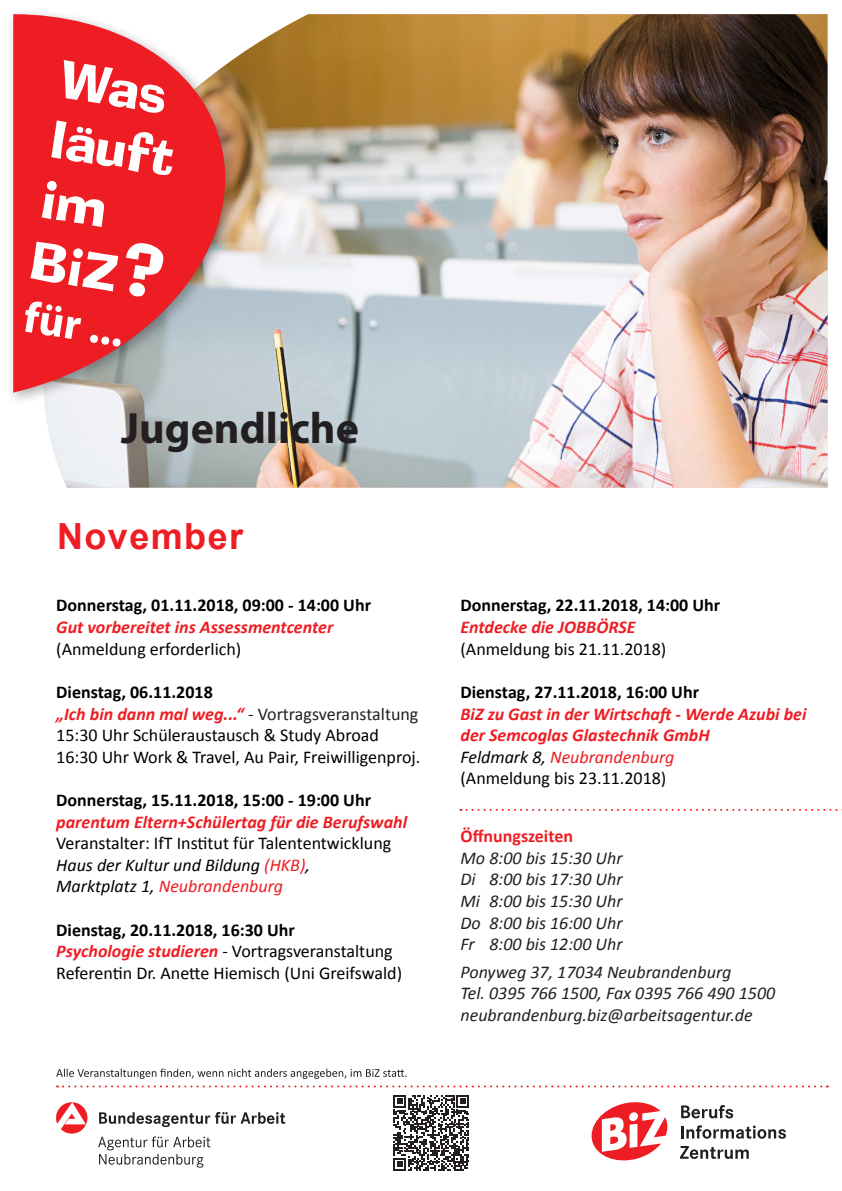
<style>
.page{position:relative;width:842px;height:1191px;background:#fff}
.page>*{position:absolute;margin:0;border:0;box-sizing:border-box;transform-origin:0 0}
.t1{font:700 44px "Myriad Pro";color:#231f20}
.t2{font:700 44px "Myriad Pro";color:#fff}
.t3{font:700 36px "Arial";letter-spacing:.04em;color:#ee1d23}
.t4{font:18px/21.6px "Calibri";color:#000}
.t5{font:italic 18px "Calibri";color:#231f20}
.t6{font:700 18px "Calibri";color:#000}
.t7{font:italic 700 18px/21.6px "Calibri";color:#ee1d23}
.t8{font:18px "Calibri";color:#231f20}
.t9{font:italic 18px "Calibri";color:#ee1d23}
.t10{font:700 18px "Calibri";color:#ee1d23}
.s1{font-weight:700;font-style:italic;color:#ee1d23}
.s2{font-style:italic}
.s3{font-style:italic;color:#ee1d23}
.s4{color:#000}
</style>
<div class="page">
<svg style="left:591px;top:1102px;width:77px;height:59px"></svg>
<svg style="left:680px;top:1146px;width:69px;height:13px"></svg>
<svg style="left:681px;top:1125px;width:105px;height:13px"></svg>
<svg style="left:681px;top:1105px;width:52px;height:13px"></svg>
<svg style="left:99px;top:1112px;width:186px;height:15px"></svg>
<svg style="left:98px;top:1136px;width:112px;height:31px"></svg>
<svg style="left:56px;top:1102px;width:31px;height:31px"></svg>
<svg style="left:393px;top:1095px;width:76px;height:75px"></svg>
<svg style="left:57px;top:1085px;width:771px;height:2px"></svg>
<svg style="left:56px;top:1068px;width:351px;height:11px"></svg>
<svg style="left:460px;top:809px;width:382px;height:2px"></svg>
<img style="left:45px;top:14px;width:783px;height:473px">
<div style="left:6px;top:7px;width:234px;height:400px;background:#231f20;opacity:.36"></div>
<svg style="left:13px;top:14px;width:234px;height:378px;background:#de6363"></svg>
<svg style="left:30px;top:242px;width:134px;height:55px"></svg>
<svg style="left:42px;top:181px;width:62px;height:46px"></svg>
<svg style="left:51px;top:120px;width:122px;height:55px"></svg>
<svg style="left:64px;top:60px;width:100px;height:53px"></svg>
<p class="t2" style="left:29px;top:288px;width:102px;rotate:9deg">für ...</p>
<p class="t1" style="left:121px;top:400px;width:239px">Jugendliche</p>
<p class="t3" style="left:57px;top:513px;width:188px">November</p>
<p class="t6" style="left:56px;top:594px;width:316px">Donnerstag, 01.11.2018, 09:00 - 14:00 Uhr</p>
<p class="t7" style="left:56px;top:616px;width:279px">Gut vorbereitet ins Assessmentcenter</p>
<p class="t4" style="left:56px;top:638px;width:187px">(Anmeldung erforderlich)</p>
<p class="t6" style="left:56px;top:680px;width:158px">Dienstag, 06.11.2018</p>
<p class="t8" style="left:56px;top:702px;width:364px"><span class="s1">„Ich bin dann mal weg...“</span> - Vortragsveranstaltung</p>
<p class="t4" style="left:56px;top:724px;width:324px">15:30 Uhr Schüleraustausch &amp; Study Abroad</p>
<p class="t4" style="left:56px;top:746px;width:366px">16:30 Uhr Work &amp; Travel, Au Pair, Freiwilligenproj.</p>
<p class="t6" style="left:56px;top:788px;width:316px">Donnerstag, 15.11.2018, 15:00 - 19:00 Uhr</p>
<p class="t4" style="left:56px;top:811px;width:352px"><span class="s1">parentum Eltern+Schülertag für die Berufswahl </span>Veranstalter: IfT Institut für Talententwicklung <span class="s2">Haus der Kultur und Bildung</span> <span class="s3">(HKB)</span><span class="s2">,<br>Marktplatz 1,</span> <span class="s3">Neubrandenburg</span></p>
<p class="t6" style="left:56px;top:918px;width:240px">Dienstag, 20.11.2018, 16:30 Uhr</p>
<p class="t4" style="left:56px;top:940px;width:338px"><span class="s1">Psychologie studieren</span> - Vortragsveranstaltung</p>
<p class="t4" style="left:56px;top:962px;width:347px">Referentin Dr. Anette Hiemisch (Uni Greifswald)</p>
<p class="t6" style="left:460px;top:594px;width:261px">Donnerstag, 22.11.2018, 14:00 Uhr</p>
<p class="t7" style="left:460px;top:616px;width:176px">Entdecke die JOBBÖRSE</p>
<p class="t4" style="left:460px;top:638px;width:207px">(Anmeldung bis 21.11.2018)</p>
<p class="t6" style="left:460px;top:680px;width:240px">Dienstag, 27.11.2018, 16:00 Uhr</p>
<p class="t7" style="left:460px;top:703px;width:347px">BiZ zu Gast in der Wirtschaft - Werde Azubi bei der Semcoglas Glastechnik GmbH</p>
<p class="t9" style="left:460px;top:744px;width:216px"><span class="s4">Feldmark 8,</span> Neubrandenburg</p>
<p class="t4" style="left:460px;top:767px;width:207px">(Anmeldung bis 23.11.2018)</p>
<p class="t10" style="left:460px;top:824px;width:114px">Öffnungszeiten</p>
<p class="t5" style="left:460px;top:845px;width:164px">Mo 8:00 bis 15:30 Uhr</p>
<p class="t5" style="left:460px;top:867px;width:164px">Di 8:00 bis 17:30 Uhr</p>
<p class="t5" style="left:460px;top:888px;width:164px">Mi 8:00 bis 15:30 Uhr</p>
<p class="t5" style="left:460px;top:910px;width:164px">Do 8:00 bis 16:00 Uhr</p>
<p class="t5" style="left:460px;top:932px;width:164px">Fr 8:00 bis 12:00 Uhr</p>
<p class="t5" style="left:460px;top:959px;width:272px">Ponyweg 37, 17034 Neubrandenburg</p>
<p class="t5" style="left:460px;top:981px;width:316px">Tel. 0395 766 1500, Fax 0395 766 490 1500</p>
<p class="t5" style="left:460px;top:1002px;width:294px">neubrandenburg.biz@arbeitsagentur.de</p>
</div>
